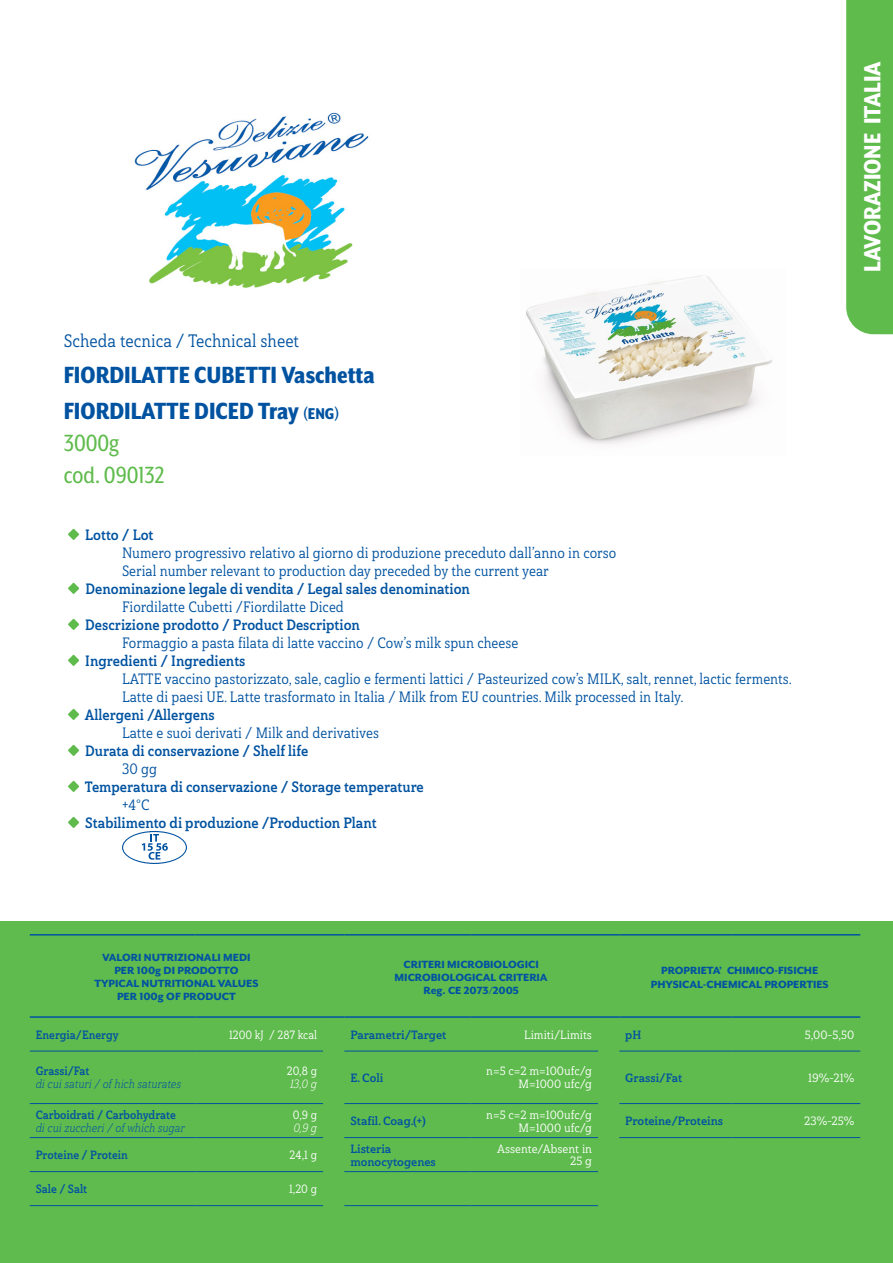
<style>
.page{position:relative;width:893px;height:1263px;background:#fff}
.page>*{position:absolute;margin:0;border:0;box-sizing:border-box;transform-origin:0 0}
.t1{font:800 27px "Mr Eaves XL San Nar OT";color:#0153a1}
.t2{font:800 27px "Mr Eaves XL San Nar OT";color:#fff}
.t3{font:27px "Mr Eaves XL San Nar OT";color:#5fbb4c}
.t4{font:18px "Haboro Slab Con Reg";color:#0153a1}
.t5{font:15px "Haboro Slab Con Reg";color:#0153a1}
.t6{font:15px "Haboro Slab Con Bol";color:#0153a1}
.t7{font:800 12px "Mr Eaves XL San OT";color:#0153a1}
.t8{font:12px/12.9px "Haboro Slab Con Reg";color:#fff;text-align:right;scale:1.06 1}
.t9{font:12px/12.9px "Haboro Slab Con Bol";color:#0153a1;scale:1.06 1}
.t10{font:12px "Haboro Slab Con Bol";color:#0153a1}
.t11{font:12px "Haboro Slab Con Lig It";color:#0153a1}
.t12{font:12px "Haboro Slab Con Reg";color:#fff}
.t13{font:12px "Haboro Slab Con Lig It";color:#fff}
.s1{font-size:18px}
</style>
<div class="page">
<svg style="left:68px;top:529px;width:11px;height:11px"></svg>
<svg style="left:68px;top:583px;width:11px;height:11px"></svg>
<svg style="left:68px;top:619px;width:11px;height:11px"></svg>
<svg style="left:68px;top:655px;width:11px;height:11px"></svg>
<svg style="left:68px;top:709px;width:11px;height:11px"></svg>
<svg style="left:68px;top:745px;width:11px;height:11px"></svg>
<svg style="left:68px;top:781px;width:11px;height:11px"></svg>
<svg style="left:68px;top:817px;width:11px;height:11px"></svg>
<svg style="left:122px;top:831px;width:65px;height:33px"></svg>
<div style="left:846px;top:0;width:47px;height:334px;background:#5fbb4c"></div>
<div style="left:0;top:921px;width:893px;height:342px;background:#5fbb4e"></div>
<hr style="left:30px;top:1103px;width:165px;height:1px;background:#0153a1">
<hr style="left:195px;top:1103px;width:128px;height:1px;background:#0153a1">
<hr style="left:344px;top:1103px;width:126px;height:1px;background:#0153a1">
<hr style="left:470px;top:1103px;width:128px;height:1px;background:#0153a1">
<hr style="left:619px;top:1103px;width:114px;height:1px;background:#0153a1">
<hr style="left:733px;top:1103px;width:127px;height:1px;background:#0153a1">
<hr style="left:30px;top:1137px;width:165px;height:1px;background:#0153a1">
<hr style="left:195px;top:1137px;width:128px;height:1px;background:#0153a1">
<hr style="left:344px;top:1137px;width:126px;height:1px;background:#0153a1">
<hr style="left:470px;top:1137px;width:128px;height:1px;background:#0153a1">
<hr style="left:619px;top:1137px;width:114px;height:1px;background:#0153a1">
<hr style="left:733px;top:1137px;width:127px;height:1px;background:#0153a1">
<hr style="left:30px;top:1171px;width:165px;height:1px;background:#0153a1">
<hr style="left:195px;top:1171px;width:128px;height:1px;background:#0153a1">
<hr style="left:30px;top:1051px;width:165px;height:1px;background:#0153a1">
<hr style="left:195px;top:1051px;width:128px;height:1px;background:#0153a1">
<hr style="left:344px;top:1051px;width:126px;height:1px;background:#0153a1">
<hr style="left:470px;top:1051px;width:128px;height:1px;background:#0153a1">
<hr style="left:619px;top:1051px;width:114px;height:1px;background:#0153a1">
<hr style="left:733px;top:1051px;width:127px;height:1px;background:#0153a1">
<hr style="left:30px;top:934px;width:165px;height:1px;background:#0153a1">
<hr style="left:195px;top:934px;width:128px;height:1px;background:#0153a1">
<svg style="left:323px;top:934px;width:21px;height:1px"></svg>
<hr style="left:344px;top:934px;width:126px;height:1px;background:#0153a1">
<hr style="left:470px;top:934px;width:128px;height:1px;background:#0153a1">
<svg style="left:598px;top:934px;width:21px;height:1px"></svg>
<hr style="left:619px;top:934px;width:114px;height:1px;background:#0153a1">
<hr style="left:733px;top:934px;width:127px;height:1px;background:#0153a1">
<hr style="left:30px;top:1016px;width:165px;height:2px;background:#0153a1">
<hr style="left:195px;top:1016px;width:128px;height:2px;background:#0153a1">
<hr style="left:323px;top:1016px;width:21px;height:2px;background:#0153a1">
<hr style="left:344px;top:1016px;width:126px;height:2px;background:#0153a1">
<hr style="left:470px;top:1016px;width:128px;height:2px;background:#0153a1">
<hr style="left:598px;top:1016px;width:21px;height:2px;background:#0153a1">
<hr style="left:619px;top:1016px;width:114px;height:2px;background:#0153a1">
<hr style="left:733px;top:1016px;width:127px;height:2px;background:#0153a1">
<hr style="left:344px;top:1171px;width:126px;height:1px;background:#0153a1">
<hr style="left:470px;top:1171px;width:128px;height:1px;background:#0153a1">
<hr style="left:30px;top:1205px;width:165px;height:1px;background:#0153a1">
<hr style="left:195px;top:1205px;width:128px;height:1px;background:#0153a1">
<hr style="left:344px;top:1205px;width:126px;height:1px;background:#0153a1">
<hr style="left:470px;top:1205px;width:128px;height:1px;background:#0153a1">
<img style="left:134px;top:112px;width:235px;height:176px">
<img style="left:526px;top:275px;width:247px;height:170px">
<p class="t4" style="left:64px;top:329px;width:237px">Scheda tecnica / Technical sheet</p>
<p class="t1" style="left:64px;top:360px;width:313px">FIORDILATTE CUBETTI Vaschetta</p>
<p class="t1" style="left:64px;top:396px;width:277px">FIORDILATTE DICED Tray <span class="s1">(ENG)</span></p>
<p class="t3" style="left:64px;top:429px;width:57px">3000g</p>
<p class="t3" style="left:64px;top:461px;width:102px">cod. 090132</p>
<p class="t6" style="left:85px;top:525px;width:70px">Lotto / Lot</p>
<p class="t5" style="left:122px;top:543px;width:496px">Numero progressivo relativo al giorno di produzione preceduto dall’anno in corso</p>
<p class="t5" style="left:122px;top:561px;width:428px">Serial number relevant to production day preceded by the current year</p>
<p class="t6" style="left:86px;top:579px;width:386px">Denominazione legale di vendita / Legal sales denomination</p>
<p class="t5" style="left:122px;top:597px;width:223px">Fiordilatte Cubetti /Fiordilatte Diced</p>
<p class="t6" style="left:85px;top:615px;width:276px">Descrizione prodotto / Product Description</p>
<p class="t5" style="left:122px;top:633px;width:398px">Formaggio a pasta filata di latte vaccino / Cow’s milk spun cheese</p>
<p class="t6" style="left:85px;top:651px;width:162px">Ingredienti / Ingredients</p>
<p class="t5" style="left:122px;top:669px;width:671px">LATTE vaccino pastorizzato, sale, caglio e fermenti lattici / Pasteurized cow’s MILK, salt, rennet, lactic ferments.</p>
<p class="t5" style="left:122px;top:687px;width:563px">Latte di paesi UE. Latte trasformato in Italia / Milk from EU countries. Milk processed in Italy.</p>
<p class="t6" style="left:85px;top:705px;width:131px">Allergeni /Allergens</p>
<p class="t5" style="left:122px;top:723px;width:258px">Latte e suoi derivati / Milk and derivatives</p>
<p class="t6" style="left:85px;top:741px;width:225px">Durata di conservazione / Shelf life</p>
<p class="t5" style="left:122px;top:759px;width:37px">30 gg</p>
<p class="t6" style="left:85px;top:777px;width:340px">Temperatura di conservazione / Storage temperature</p>
<p class="t5" style="left:122px;top:795px;width:29px">+4°C</p>
<p class="t6" style="left:85px;top:813px;width:293px">Stabilimento di produzione /Production Plant</p>
<p class="t2" style="left:857px;top:272px;width:212px;rotate:-90deg">LAVORAZIONE ITALIA</p>
<p class="t7" style="left:102px;top:951px;width:150px">VALORI NUTRIZIONALI MEDI</p>
<p class="t7" style="left:114px;top:964px;width:125px">PER 100g DI PRODOTTO</p>
<p class="t7" style="left:94px;top:977px;width:166px">TYPICAL NUTRITIONAL VALUES</p>
<p class="t7" style="left:117px;top:989px;width:120px">PER 100g OF PRODUCT</p>
<p class="t7" style="left:404px;top:957px;width:137px">CRITERI MICROBIOLOGICI</p>
<p class="t7" style="left:395px;top:970px;width:155px">MICROBIOLOGICAL CRITERIA</p>
<p class="t7" style="left:423px;top:983px;width:97px">Reg. CE 2073/2005</p>
<p class="t7" style="left:661px;top:963px;width:159px">PROPRIETA’ CHIMICO-FISICHE</p>
<p class="t7" style="left:651px;top:977px;width:179px">PHYSICAL-CHEMICAL PROPERTIES</p>
<p class="t10" style="left:36px;top:1026px;width:84px">Energia/Energy</p>
<p class="t12" style="left:229px;top:1027px;width:89px">1200 kJ / 287 kcal</p>
<p class="t9" style="left:350px;top:1028px;width:92px">Parametri/Target</p>
<p class="t8" style="left:524px;top:1028px;width:66px">Limiti/Limits</p>
<p class="t9" style="left:625px;top:1028px;width:17px">pH</p>
<p class="t8" style="left:805px;top:1028px;width:48px">5,00-5,50</p>
<p class="t10" style="left:36px;top:1063px;width:55px">Grassi/Fat</p>
<p class="t11" style="left:36px;top:1076px;width:147px">di cui saturi / of hich saturates</p>
<p class="t9" style="left:350px;top:1071px;width:33px">E. Coli</p>
<p class="t8" style="left:486px;top:1065px;width:101px">n=5 c=2 m=100ufc/g<br>M=1000 ufc/g</p>
<p class="t9" style="left:625px;top:1071px;width:55px">Grassi/Fat</p>
<p class="t8" style="left:808px;top:1071px;width:45px">19%-21%</p>
<p class="t12" style="left:287px;top:1063px;width:32px">20,8 g</p>
<p class="t13" style="left:290px;top:1076px;width:29px">13,0 g</p>
<p class="t10" style="left:36px;top:1106px;width:142px">Carboidrati / Carbohydrate</p>
<p class="t11" style="left:36px;top:1120px;width:151px">di cui zuccheri / of which sugar</p>
<p class="t12" style="left:293px;top:1107px;width:26px">0,9 g</p>
<p class="t13" style="left:293px;top:1120px;width:25px">0,9 g</p>
<p class="t9" style="left:350px;top:1114px;width:73px">Stafil. Coag.(+)</p>
<p class="t8" style="left:486px;top:1108px;width:101px">n=5 c=2 m=100ufc/g<br>M=1000 ufc/g</p>
<p class="t9" style="left:625px;top:1114px;width:94px">Proteine/Proteins</p>
<p class="t8" style="left:804px;top:1114px;width:49px">23%-25%</p>
<p class="t10" style="left:36px;top:1147px;width:94px">Proteine / Protein</p>
<p class="t12" style="left:290px;top:1147px;width:29px">24,1 g</p>
<p class="t9" style="left:350px;top:1142px;width:82px">Listeria monocytogenes</p>
<p class="t8" style="left:497px;top:1143px;width:91px;line-height:11.4px">Assente/Absent in<br>25 g</p>
<p class="t10" style="left:36px;top:1181px;width:53px">Sale / Salt</p>
<p class="t12" style="left:289px;top:1181px;width:29px">1,20 g</p>
</div>
